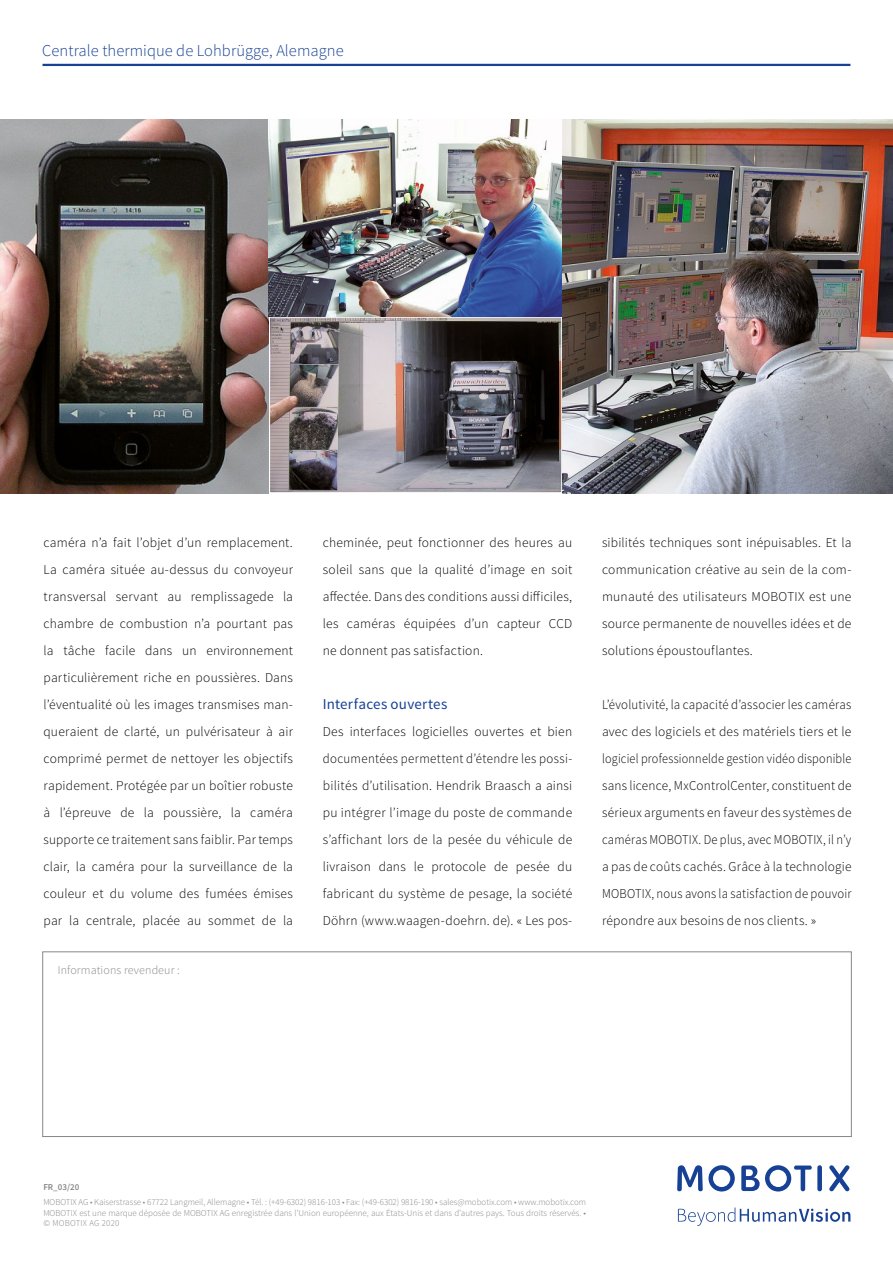
<style>
.page{position:relative;width:893px;height:1263px;background:#fff}
.page>*{position:absolute;margin:0;border:0;box-sizing:border-box;transform-origin:0 0}
.PageHeadline{font:300 16.5px "Source Sans Pro";letter-spacing:.005em;color:#164194}
._03_Zwischen_Head{font:15px "Source Sans Pro";letter-spacing:.015em;color:#164194}
._02_Body_Text{font:300 13.5px/27px "Source Sans Pro";letter-spacing:.015em;color:#000;text-align:justify}
._02_Body_Text-2{font:300 13.5px/27px "Source Sans Pro";letter-spacing:.015em;color:#000;text-align:justify;scale:.95 1}
.BackPartnerHinweis{font:300 12px "Source Sans Pro";letter-spacing:.01em;color:#878787}
.Disclaimer{font:300 9px/10.5px "Source Sans Pro";color:#878787}
.DisclaimerTitle{font:600 9px "Source Sans Pro";color:#878787}
</style>
<div class="page">
<hr style="left:43px;top:64px;width:807px;height:2px;background:#164194">
<div style="left:43px;top:952px;width:808px;height:185px;border:1px solid #878787"></div>
<div style="left:817px;top:1165px;width:5px;height:26px;background:#164194;border-radius:2px"></div>
<svg style="left:829px;top:1165px;width:20px;height:26px"></svg>
<svg style="left:677px;top:1165px;width:58px;height:26px"></svg>
<svg style="left:741px;top:1165px;width:71px;height:26px"></svg>
<svg style="left:678px;top:1207px;width:172px;height:19px"></svg>
<img style="left:0;top:119px;width:893px;height:374px">
<div style="left:269px;top:316px;width:294px;height:178px;border:2px solid #fff"></div>
<p class="PageHeadline" style="left:42px;top:40px;width:303px">Centrale thermique de Lohbrügge, Alemagne</p>
<p class="_02_Body_Text" style="left:44px;top:529px;width:251px">caméra n’a fait l’objet d’un remplacement.<br>La caméra située au-dessus du convoyeur transversal servant au remplissagede la chambre de combustion n’a pourtant pas la tâche facile dans un environnement particulièrement riche en poussières. Dans l’éventualité où les images transmises man&shy;queraient de clarté, un pulvérisateur à air comprimé permet de nettoyer les objectifs rapidement. Protégée par un boîtier robuste à l’épreuve de la poussière, la caméra supporte ce traitement sans faiblir. Par temps clair, la caméra pour la surveillance de la couleur et du volume des fumées émises par la centrale, placée au sommet de la</p>
<p class="_02_Body_Text" style="left:323px;top:529px;width:251px">cheminée, peut fonctionner des heures au soleil sans que la qualité d’image en soit affectée. Dans des conditions aussi difficiles, les caméras équipées d’un capteur CCD ne donnent pas satisfaction.</p>
<p class="_03_Zwischen_Head" style="left:323px;top:694px;width:126px">Interfaces ouvertes</p>
<p class="_02_Body_Text" style="left:323px;top:718px;width:251px">Des interfaces logicielles ouvertes et bien documentées permettent d’étendre les possi&shy;bilités d’utilisation. Hendrik Braasch a ainsi pu intégrer l’image du poste de commande s’affichant lors de la pesée du véhicule de livraison dans le protocole de pesée du fabricant du système de pesage, la société Döhrn (www.waagen-doehrn. de). « Les pos-</p>
<p class="BackPartnerHinweis" style="left:58px;top:962px;width:123px">Informations revendeur :</p>
<p class="_02_Body_Text" style="left:602px;top:529px;width:251px">sibilités techniques sont inépuisables. Et la communication créative au sein de la com&shy;munauté des utilisateurs MOBOTIX est une source permanente de nouvelles idées et de solutions époustouflantes.</p>
<p class="_02_Body_Text-2" style="left:602px;top:691px;width:264px">L’évolutivité, la capacité d’associer les caméras avec des logiciels et des matériels tiers et le logiciel professionnelde gestion vidéo disponible sans licence, MxControlCenter, constituent de sérieux arguments en faveur des systèmes de caméras MOBOTIX. De plus, avec MOBOTIX, il n’y a pas de coûts cachés. Grâce à la technologie MOBOTIX, nous avons la satisfaction de pouvoir répondre aux besoins de nos clients. »</p>
<p class="DisclaimerTitle" style="left:43px;top:1181px;width:37px">FR_03/20</p>
<p class="Disclaimer" style="left:43px;top:1197px;width:544px">MOBOTIX AG • Kaiserstrasse • 67722 Langmeil, Allemagne • Tél. : (+49-6302) 9816-103 • Fax: (+49-6302) 9816-190 • sales@mobotix.com • www.mobotix.com</p>
<p class="Disclaimer" style="left:43px;top:1207px;width:544px">MOBOTIX est une marque déposée de MOBOTIX AG enregistrée dans l’Union européenne, aux États-Unis et dans d’autres pays. Tous droits réservés. • © MOBOTIX AG 2020</p>
</div>
